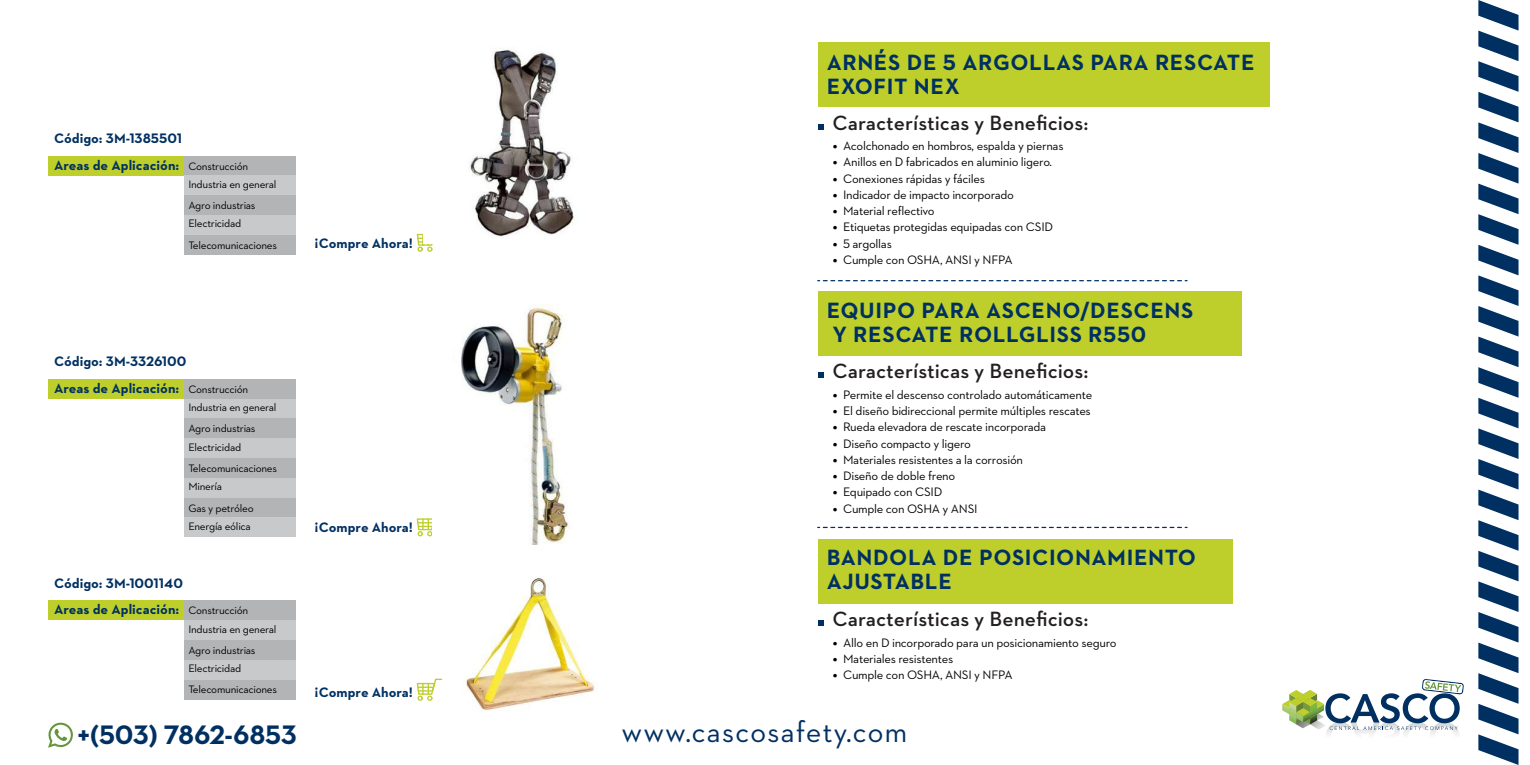
<style>
.page{position:relative;width:1530px;height:765px;background:#fff}
.page>*{position:absolute;margin:0;border:0;box-sizing:border-box;transform-origin:0 0}
.t1{font:30px "STIHL Contraface Text";letter-spacing:.025em;color:#003062}
.t2{font:700 27.25px "STIHL Contraface Text";letter-spacing:-.01em;color:#003062}
.t3{font:700 22.5px/24px "STIHL Contraface Text";letter-spacing:.025em;color:#003062}
.t4{font:21px "STIHL Contraface Text Demi";color:#231f20}
.t5{font:700 14px "STIHL Contraface Text";color:#003062}
.t6{font:12.5px "STIHL Contraface Text";letter-spacing:-.025em;color:#000}
.t7{font:11px/18.2px "STIHL Contraface Text";letter-spacing:-.025em;color:#000}
</style>
<div class="page">
<svg style="left:818px;top:280px;width:369px;height:1px"></svg>
<svg style="left:818px;top:527px;width:369px;height:1px"></svg>
<svg style="left:1478px;top:0;width:41px;height:765px"></svg>
<svg style="left:1282px;top:679px;width:182px;height:56px"></svg>
<div style="left:48px;top:156px;width:137px;height:20px;background:#becf2b"></div>
<div style="left:185px;top:156px;width:111px;height:20px;background:#b2b4b6"></div>
<div style="left:185px;top:176px;width:111px;height:19px;background:#c7c9ca"></div>
<div style="left:818px;top:42px;width:452px;height:65px;background:#becf2b"></div>
<div style="left:185px;top:195px;width:111px;height:20px;background:#b2b4b6"></div>
<div style="left:185px;top:215px;width:111px;height:20px;background:#c7c9ca"></div>
<div style="left:185px;top:235px;width:111px;height:20px;background:#b2b4b6"></div>
<svg style="left:818px;top:124px;width:6px;height:6px"></svg>
<svg style="left:417px;top:233px;width:16px;height:19px"></svg>
<img style="left:424px;top:50px;width:151px;height:194px">
<div style="left:48px;top:600px;width:137px;height:20px;background:#becf2b"></div>
<div style="left:185px;top:600px;width:111px;height:20px;background:#b2b4b6"></div>
<div style="left:185px;top:620px;width:111px;height:20px;background:#c7c9ca"></div>
<div style="left:818px;top:539px;width:414px;height:64px;background:#becf2b"></div>
<div style="left:185px;top:640px;width:111px;height:20px;background:#b2b4b6"></div>
<div style="left:185px;top:660px;width:111px;height:20px;background:#c7c9ca"></div>
<div style="left:185px;top:680px;width:111px;height:19px;background:#b2b4b6"></div>
<svg style="left:818px;top:620px;width:6px;height:6px"></svg>
<svg style="left:417px;top:679px;width:25px;height:22px"></svg>
<div style="left:48px;top:379px;width:137px;height:20px;background:#becf2b"></div>
<div style="left:185px;top:379px;width:111px;height:20px;background:#b2b4b6"></div>
<div style="left:185px;top:399px;width:111px;height:20px;background:#c7c9ca"></div>
<div style="left:818px;top:291px;width:423px;height:64px;background:#becf2b"></div>
<div style="left:185px;top:419px;width:111px;height:19px;background:#b2b4b6"></div>
<div style="left:185px;top:438px;width:111px;height:20px;background:#c7c9ca"></div>
<div style="left:185px;top:458px;width:111px;height:20px;background:#b2b4b6"></div>
<div style="left:185px;top:478px;width:111px;height:20px;background:#c7c9ca"></div>
<div style="left:185px;top:498px;width:111px;height:20px;background:#b2b4b6"></div>
<div style="left:185px;top:518px;width:111px;height:19px;background:#c7c9ca"></div>
<svg style="left:818px;top:372px;width:6px;height:6px"></svg>
<svg style="left:417px;top:518px;width:15px;height:19px"></svg>
<img style="left:461px;top:304px;width:107px;height:241px">
<img style="left:465px;top:577px;width:130px;height:134px">
<svg style="left:48px;top:722px;width:25px;height:26px"></svg>
<p class="t5" style="left:54px;top:129px;width:130px">Código: 3M-1385501</p>
<p class="t5" style="left:54px;top:156px;width:127px">Areas de Aplicación:</p>
<p class="t7" style="left:188px;top:157px;width:90px">Construcción<br>Industria en general</p>
<p class="t7" style="left:188px;top:196px;width:69px">Agro industrias</p>
<p class="t7" style="left:188px;top:236px;width:90px">Telecomunicaciones</p>
<p class="t7" style="left:188px;top:214px;width:54px">Electricidad</p>
<p class="t5" style="left:315px;top:234px;width:100px">¡Compre Ahora!</p>
<p class="t5" style="left:54px;top:352px;width:134px">Código: 3M-3326100</p>
<p class="t5" style="left:54px;top:379px;width:127px">Areas de Aplicación:</p>
<p class="t7" style="left:188px;top:380px;width:90px">Construcción<br>Industria en general</p>
<p class="t7" style="left:188px;top:419px;width:69px">Agro industrias</p>
<p class="t7" style="left:188px;top:459px;width:90px">Telecomunicaciones</p>
<p class="t7" style="left:188px;top:438px;width:54px">Electricidad</p>
<p class="t7" style="left:188px;top:477px;width:35px">Minería</p>
<p class="t7" style="left:188px;top:517px;width:64px">Energía eólica</p>
<p class="t5" style="left:315px;top:518px;width:100px">¡Compre Ahora!</p>
<p class="t7" style="left:188px;top:499px;width:67px">Gas y petróleo</p>
<p class="t5" style="left:54px;top:574px;width:130px">Código: 3M-1001140</p>
<p class="t5" style="left:54px;top:601px;width:127px">Areas de Aplicación:</p>
<p class="t7" style="left:188px;top:601px;width:90px">Construcción<br>Industria en general</p>
<p class="t7" style="left:188px;top:641px;width:69px">Agro industrias</p>
<p class="t7" style="left:188px;top:680px;width:90px">Telecomunicaciones</p>
<p class="t7" style="left:188px;top:659px;width:54px">Electricidad</p>
<p class="t5" style="left:315px;top:683px;width:100px">¡Compre Ahora!</p>
<h3 class="t3" style="left:827px;top:50px;width:429px">ARNÉS DE 5 ARGOLLAS PARA RESCATE<br>EXOFIT NEX</h3>
<h3 class="t4" style="left:833px;top:109px;width:257px">Características y Beneficios:</h3>
<p class="t6" style="left:833px;top:138px;width:233px">● Acolchonado en hombros, espalda y piernas</p>
<p class="t6" style="left:833px;top:154px;width:221px">● Anillos en D fabricados en aluminio ligero.</p>
<p class="t6" style="left:833px;top:171px;width:154px">● Conexiones rápidas y fáciles</p>
<p class="t6" style="left:833px;top:187px;width:183px">● Indicador de impacto incorporado</p>
<p class="t6" style="left:833px;top:203px;width:104px">● Material reflectivo</p>
<p class="t6" style="left:833px;top:219px;width:222px">● Etiquetas protegidas equipadas con CSID</p>
<p class="t6" style="left:833px;top:236px;width:61px">● 5 argollas</p>
<p class="t6" style="left:833px;top:252px;width:182px">● Cumple con OSHA, ANSI y NFPA</p>
<h3 class="t3" style="left:827px;top:298px;width:368px">EQUIPO PARA ASCENO/DESCENS<br>Y RESCATE ROLLGLISS R550</h3>
<h3 class="t4" style="left:833px;top:358px;width:257px">Características y Beneficios:</h3>
<p class="t6" style="left:833px;top:387px;width:261px">● Permite el descenso controlado automáticamente</p>
<p class="t6" style="left:833px;top:403px;width:260px">● El diseño bidireccional permite múltiples rescates</p>
<p class="t6" style="left:833px;top:419px;width:215px">● Rueda elevadora de rescate incorporada</p>
<p class="t6" style="left:833px;top:435px;width:140px">● Diseño compacto y ligero</p>
<p class="t6" style="left:833px;top:452px;width:192px">● Materiales resistentes a la corrosión</p>
<p class="t6" style="left:833px;top:468px;width:124px">● Diseño de doble freno</p>
<p class="t6" style="left:833px;top:484px;width:111px">● Equipado con CSID</p>
<p class="t6" style="left:833px;top:500px;width:147px">● Cumple con OSHA y ANSI</p>
<h3 class="t3" style="left:827px;top:545px;width:371px">BANDOLA DE POSICIONAMIENTO<br>AJUSTABLE</h3>
<h3 class="t4" style="left:833px;top:606px;width:257px">Características y Beneficios:</h3>
<p class="t6" style="left:833px;top:635px;width:286px">● Allo en D incorporado para un posicionamiento seguro</p>
<p class="t6" style="left:833px;top:651px;width:122px">● Materiales resistentes</p>
<p class="t6" style="left:833px;top:667px;width:182px">● Cumple con OSHA, ANSI y NFPA</p>
<h2 class="t2" style="left:77px;top:717px;width:221px">+(503) 7862-6853</h2>
<h1 class="t1" style="left:622px;top:713px;width:287px">www.cascosafety.com</h1>
</div>
